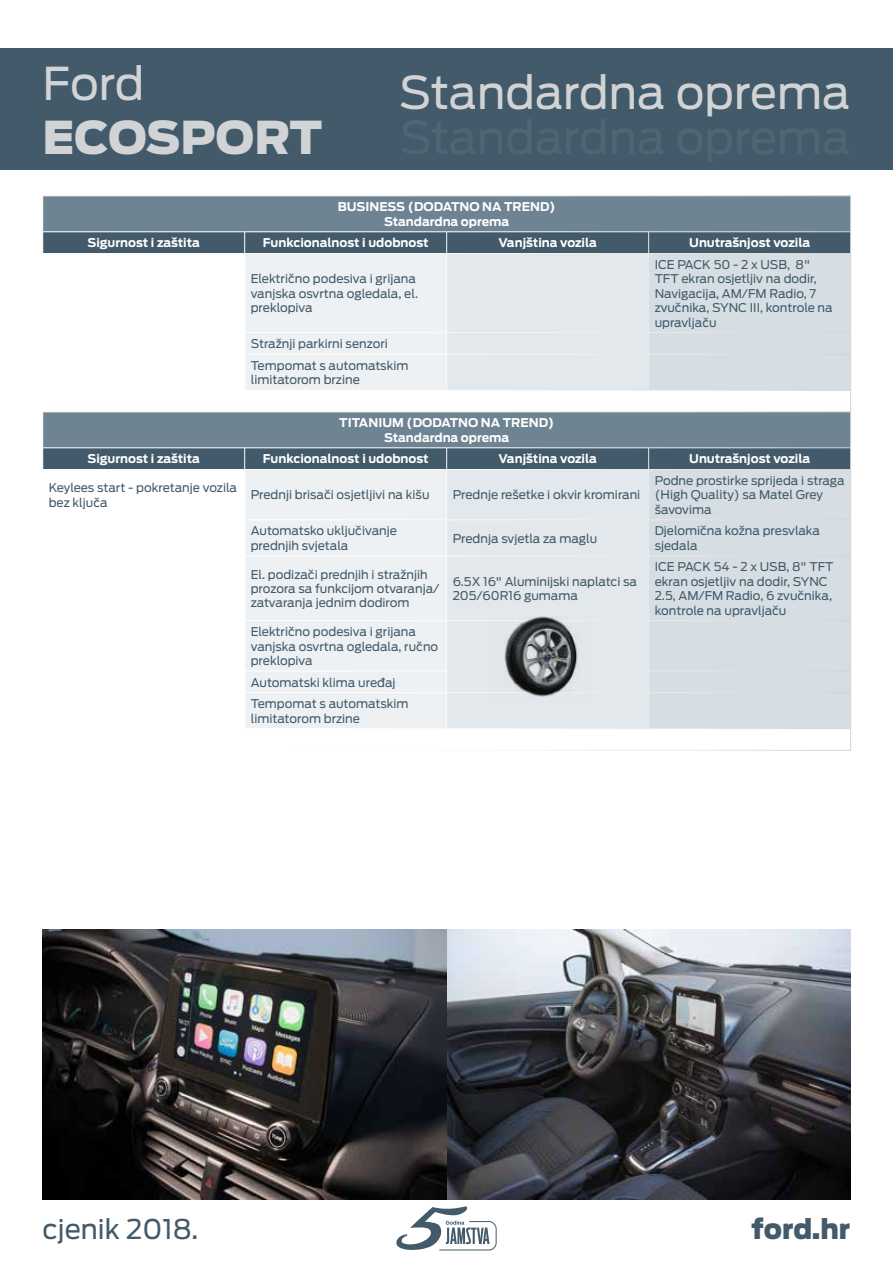
<style>
.page{position:relative;width:893px;height:1263px;background:#fff}
.page>*{position:absolute;margin:0;border:0;box-sizing:border-box;transform-origin:0 0}
.t1{font:45px "Ford Antenna";color:#d1d3d4}
.t2{font:900 45px "Ford Antenna";letter-spacing:-.01em;color:#d1d3d4}
.t3{font:27px "Ford Antenna";color:#425a69}
.t4{font:900 27px "Ford Antenna";letter-spacing:-.005em;color:#425a69}
.t5{font:12px/14.4px "Ford Antenna";color:#425a69}
.t6{font:700 12px "Ford Antenna";color:#fff}
</style>
<div class="page">
<div style="left:0;top:48px;width:893px;height:122px;background:#425a69"></div>
<svg style="left:396px;top:1206px;width:101px;height:45px"></svg>
<div style="left:43px;top:197px;width:807px;height:35px;background:#6f8493"></div>
<div style="left:43px;top:233px;width:807px;height:20px;background:#425a69"></div>
<svg style="left:43px;top:413px;width:807px;height:337px"></svg>
<svg style="left:245px;top:254px;width:202px;height:474px;background:#dde3e7"></svg>
<svg style="left:447px;top:254px;width:202px;height:474px;background:#d2dadf"></svg>
<svg style="left:649px;top:254px;width:201px;height:474px;background:#c9d3d9"></svg>
<svg style="left:42px;top:232px;width:1px;height:21px"></svg>
<svg style="left:244px;top:232px;width:1px;height:21px"></svg>
<svg style="left:446px;top:232px;width:1px;height:21px"></svg>
<svg style="left:648px;top:232px;width:1px;height:21px"></svg>
<svg style="left:850px;top:232px;width:1px;height:21px"></svg>
<hr style="left:245px;top:412px;width:202px;height:1px;background:#fff">
<hr style="left:447px;top:412px;width:202px;height:1px;background:#fff">
<hr style="left:649px;top:412px;width:202px;height:1px;background:#fff">
<hr style="left:43px;top:448px;width:202px;height:1px;background:#fff">
<svg style="left:42px;top:448px;width:1px;height:21px"></svg>
<hr style="left:245px;top:448px;width:202px;height:1px;background:#fff">
<svg style="left:244px;top:448px;width:1px;height:21px"></svg>
<hr style="left:447px;top:448px;width:202px;height:1px;background:#fff">
<svg style="left:446px;top:448px;width:1px;height:21px"></svg>
<hr style="left:649px;top:448px;width:202px;height:1px;background:#fff">
<svg style="left:648px;top:448px;width:1px;height:21px"></svg>
<svg style="left:850px;top:448px;width:1px;height:21px"></svg>
<hr style="left:43px;top:469px;width:202px;height:1px;background:#fff">
<hr style="left:245px;top:469px;width:202px;height:1px;background:#fff">
<hr style="left:447px;top:469px;width:202px;height:1px;background:#fff">
<hr style="left:649px;top:469px;width:202px;height:1px;background:#fff">
<hr style="left:446px;top:254px;width:1px;height:78px;background:#fff">
<hr style="left:648px;top:254px;width:1px;height:78px;background:#fff">
<hr style="left:245px;top:332px;width:202px;height:1px;background:#fff">
<hr style="left:447px;top:332px;width:202px;height:1px;background:#fff">
<svg style="left:446px;top:333px;width:1px;height:21px"></svg>
<hr style="left:649px;top:332px;width:202px;height:1px;background:#fff">
<svg style="left:648px;top:333px;width:1px;height:21px"></svg>
<svg style="left:850px;top:333px;width:1px;height:21px"></svg>
<hr style="left:245px;top:354px;width:202px;height:1px;background:#fff">
<hr style="left:447px;top:354px;width:202px;height:1px;background:#fff">
<hr style="left:446px;top:354px;width:1px;height:36px;background:#fff">
<hr style="left:649px;top:354px;width:202px;height:1px;background:#fff">
<hr style="left:648px;top:354px;width:1px;height:36px;background:#fff">
<hr style="left:245px;top:390px;width:202px;height:1px;background:#fff">
<hr style="left:447px;top:390px;width:202px;height:1px;background:#fff">
<hr style="left:649px;top:390px;width:202px;height:1px;background:#fff">
<svg style="left:850px;top:390px;width:1px;height:22px"></svg>
<hr style="left:244px;top:470px;width:1px;height:50px;background:#fff">
<hr style="left:446px;top:470px;width:1px;height:50px;background:#fff">
<hr style="left:648px;top:470px;width:1px;height:50px;background:#fff">
<hr style="left:43px;top:520px;width:202px;height:1px;background:#fff">
<hr style="left:245px;top:520px;width:202px;height:1px;background:#fff">
<hr style="left:244px;top:520px;width:1px;height:36px;background:#fff">
<hr style="left:447px;top:520px;width:202px;height:1px;background:#fff">
<hr style="left:446px;top:520px;width:1px;height:36px;background:#fff">
<hr style="left:649px;top:520px;width:202px;height:1px;background:#fff">
<hr style="left:648px;top:520px;width:1px;height:36px;background:#fff">
<hr style="left:43px;top:556px;width:202px;height:1px;background:#fff">
<hr style="left:245px;top:556px;width:202px;height:1px;background:#fff">
<hr style="left:244px;top:556px;width:1px;height:64px;background:#fff">
<hr style="left:447px;top:556px;width:202px;height:1px;background:#fff">
<hr style="left:446px;top:556px;width:1px;height:64px;background:#fff">
<hr style="left:649px;top:556px;width:202px;height:1px;background:#fff">
<hr style="left:648px;top:556px;width:1px;height:64px;background:#fff">
<hr style="left:43px;top:620px;width:202px;height:1px;background:#fff">
<hr style="left:245px;top:620px;width:202px;height:1px;background:#fff">
<hr style="left:244px;top:621px;width:1px;height:50px;background:#fff">
<hr style="left:447px;top:620px;width:202px;height:1px;background:#fff">
<hr style="left:446px;top:621px;width:1px;height:50px;background:#fff">
<hr style="left:649px;top:620px;width:202px;height:1px;background:#fff">
<hr style="left:648px;top:621px;width:1px;height:50px;background:#fff">
<hr style="left:43px;top:671px;width:202px;height:1px;background:#fff">
<hr style="left:245px;top:671px;width:202px;height:1px;background:#fff">
<svg style="left:244px;top:672px;width:1px;height:20px"></svg>
<svg style="left:446px;top:672px;width:1px;height:20px"></svg>
<hr style="left:648px;top:671px;width:203px;height:1px;background:#fff">
<svg style="left:648px;top:671px;width:1px;height:21px"></svg>
<svg style="left:850px;top:671px;width:1px;height:21px"></svg>
<hr style="left:43px;top:692px;width:202px;height:1px;background:#fff">
<hr style="left:245px;top:692px;width:202px;height:1px;background:#fff">
<hr style="left:244px;top:693px;width:1px;height:35px;background:#fff">
<hr style="left:447px;top:692px;width:202px;height:1px;background:#fff">
<hr style="left:446px;top:693px;width:1px;height:35px;background:#fff">
<hr style="left:649px;top:692px;width:202px;height:1px;background:#fff">
<hr style="left:648px;top:693px;width:1px;height:35px;background:#fff">
<hr style="left:43px;top:728px;width:202px;height:1px;background:#fff">
<hr style="left:245px;top:728px;width:202px;height:1px;background:#fff">
<hr style="left:447px;top:728px;width:202px;height:1px;background:#fff">
<hr style="left:649px;top:728px;width:202px;height:1px;background:#fff">
<svg style="left:850px;top:729px;width:1px;height:21px"></svg>
<img style="left:489px;top:616px;width:102px;height:82px">
<img style="left:43px;top:930px;width:807px;height:269px">
<h1 class="t1" style="left:43px;top:45px;width:103px">Ford</h1>
<h1 class="t2" style="left:43px;top:95px;width:281px">ECOSPORT</h1>
<h1 class="t1" style="left:399px;top:54px;width:453px">Standardna oprema</h1>
<p class="t6" style="left:338px;top:196px;width:185px">BUSINESS (dodatno na TREND</p>
<p class="t6" style="left:549px;top:196px;width:8px">)</p>
<p class="t6" style="left:384px;top:211px;width:127px">Standardna oprema</p>
<p class="t6" style="left:87px;top:232px;width:114px">Sigurnost i zaštita</p>
<p class="t6" style="left:263px;top:232px;width:167px">Funkcionalnost i udobnost</p>
<p class="t6" style="left:498px;top:232px;width:100px">Vanjština vozila</p>
<p class="t6" style="left:689px;top:232px;width:122px">Unutrašnjost vozila</p>
<p class="t5" style="left:251px;top:270px;width:169px">Električno podesiva i grijana vanjska osvrtna ogledala, el. preklopiva</p>
<p class="t5" style="left:655px;top:256px;width:180px">ICE PACK 50 - 2 x USB, 8"<br>TFT ekran osjetljiv na dodir,<br>Navigacija, AM/FM Radio, 7 zvučnika, SYNC III, kontrole na upravljaču</p>
<p class="t5" style="left:251px;top:332px;width:159px;line-height:21.6px">Stražnji parkirni senzori<br>Tempomat s automatskim</p>
<p class="t5" style="left:251px;top:371px;width:111px">limitatorom brzine</p>
<p class="t6" style="left:339px;top:412px;width:182px">TITAN IUM (dodatno na TREND</p>
<p class="t6" style="left:548px;top:412px;width:8px">)</p>
<p class="t6" style="left:384px;top:427px;width:127px">Standardna oprema</p>
<p class="t6" style="left:87px;top:448px;width:114px">Sigurnost i zaštita</p>
<p class="t6" style="left:263px;top:448px;width:167px">Funkcionalnost i udobnost</p>
<p class="t6" style="left:498px;top:448px;width:100px">Vanjština vozila</p>
<p class="t6" style="left:689px;top:448px;width:122px">Unutrašnjost vozila</p>
<p class="t5" style="left:49px;top:479px;width:190px">Keylees start - pokretanje vozila bez ključa</p>
<p class="t5" style="left:251px;top:486px;width:180px">Prednji brisači osjetljivi na kišu</p>
<p class="t5" style="left:453px;top:486px;width:189px">Prednje rešetke i okvir kromirani</p>
<p class="t5" style="left:655px;top:472px;width:191px">Podne prostirke sprijeda i straga (High Quality) sa Matel Grey šavovima</p>
<p class="t5" style="left:251px;top:522px;width:148px">Automatsko uključivanje prednjih svjetala</p>
<p class="t5" style="left:453px;top:530px;width:146px">Prednja svjetla za maglu</p>
<p class="t5" style="left:655px;top:522px;width:167px">Djelomična kožna presvlaka sjedala</p>
<p class="t5" style="left:251px;top:566px;width:190px">El. podizači prednjih i stražnjih prozora sa funkcijom otvaranja/ zatvaranja jednim dodirom</p>
<p class="t5" style="left:453px;top:573px;width:186px">6.5X 16" Aluminijski naplatci sa<br>205/60R16 gumama</p>
<p class="t5" style="left:655px;top:558px;width:180px">ICE PACK 54 - 2 x USB, 8" TFT ekran osjetljiv na dodir, SYNC<br>2.5, AM/FM Radio, 6 zvučnika, kontrole na upravljaču</p>
<p class="t5" style="left:251px;top:623px;width:189px">Električno podesiva i grijana vanjska osvrtna ogledala, ručno preklopiva</p>
<p class="t5" style="left:251px;top:670px;width:159px;line-height:21.6px">Automatski klima uređaj<br>Tempomat s automatskim</p>
<p class="t5" style="left:251px;top:710px;width:111px">limitatorom brzine</p>
<h2 class="t3" style="left:43px;top:1206px;width:157px">cjenik 2018.</h2>
<h2 class="t4" style="left:751px;top:1204px;width:101px">ford.hr</h2>
</div>
